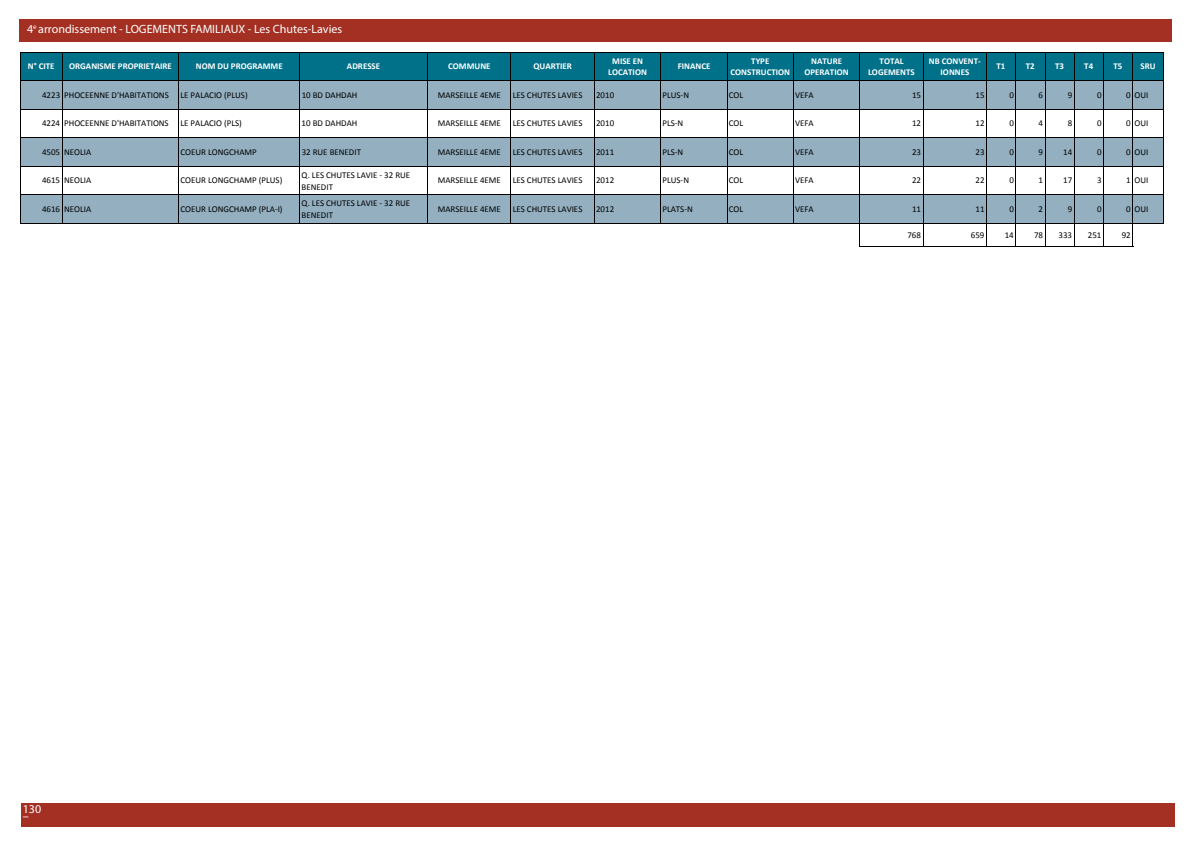
<style>
.page{position:relative;width:1191px;height:842px;background:#fff}
.page>*{position:absolute;margin:0;border:0;box-sizing:border-box;transform-origin:0 0}
.t1{font:12px "Myriad Pro";color:#fff}
.t2{font:8.9px/11.8px "Calibri";color:#000}
.t3{font:700 8.9px/11.8px "Calibri";color:#fff;text-align:center}
</style>
<div class="page">
<div style="left:21px;top:803px;width:1153px;height:23px;background:#a33022"></div>
<div style="left:19px;top:22px;width:1152px;height:20px;background:#a33022"></div>
<div style="left:19px;top:19px;width:1152px;height:19px;background:#a33022"></div>
<div style="left:21px;top:53px;width:1142px;height:28px;background:#007189"></div>
<svg style="left:20px;top:53px;width:1px;height:27px"></svg>
<svg style="left:62px;top:53px;width:1px;height:27px"></svg>
<svg style="left:178px;top:53px;width:1px;height:27px"></svg>
<svg style="left:299px;top:53px;width:1px;height:27px"></svg>
<svg style="left:427px;top:53px;width:1px;height:27px"></svg>
<svg style="left:510px;top:53px;width:1px;height:27px"></svg>
<svg style="left:594px;top:53px;width:1px;height:27px"></svg>
<svg style="left:660px;top:53px;width:1px;height:27px"></svg>
<svg style="left:793px;top:53px;width:1px;height:27px"></svg>
<svg style="left:859px;top:53px;width:1px;height:27px"></svg>
<svg style="left:986px;top:53px;width:1px;height:27px"></svg>
<svg style="left:1015px;top:53px;width:1px;height:27px"></svg>
<svg style="left:1074px;top:53px;width:1px;height:27px"></svg>
<svg style="left:1103px;top:53px;width:1px;height:27px"></svg>
<svg style="left:1132px;top:53px;width:1px;height:27px"></svg>
<svg style="left:1163px;top:53px;width:1px;height:27px"></svg>
<hr style="left:20px;top:52px;width:1143px;height:1px;background:#000">
<div style="left:21px;top:81px;width:1142px;height:29px;background:#93afc0"></div>
<div style="left:21px;top:138px;width:1142px;height:29px;background:#93afc0"></div>
<div style="left:21px;top:195px;width:1142px;height:29px;background:#93afc0"></div>
<hr style="left:859px;top:81px;width:1px;height:142px;background:#000">
<hr style="left:922px;top:81px;width:1px;height:142px;background:#000">
<hr style="left:986px;top:81px;width:1px;height:142px;background:#000">
<hr style="left:1015px;top:81px;width:1px;height:142px;background:#000">
<hr style="left:1044px;top:81px;width:1px;height:142px;background:#000">
<hr style="left:1074px;top:81px;width:1px;height:142px;background:#000">
<hr style="left:1103px;top:81px;width:1px;height:142px;background:#000">
<hr style="left:1132px;top:81px;width:1px;height:142px;background:#000">
<hr style="left:20px;top:80px;width:1px;height:143px;background:#000">
<hr style="left:62px;top:81px;width:1px;height:142px;background:#000">
<hr style="left:178px;top:81px;width:1px;height:142px;background:#000">
<hr style="left:299px;top:81px;width:1px;height:142px;background:#000">
<hr style="left:427px;top:81px;width:1px;height:142px;background:#000">
<hr style="left:510px;top:81px;width:1px;height:142px;background:#000">
<hr style="left:594px;top:81px;width:1px;height:142px;background:#000">
<hr style="left:660px;top:81px;width:1px;height:142px;background:#000">
<hr style="left:726px;top:81px;width:1px;height:142px;background:#000">
<hr style="left:793px;top:81px;width:1px;height:142px;background:#000">
<svg style="left:859px;top:224px;width:1px;height:23px"></svg>
<svg style="left:986px;top:224px;width:1px;height:23px"></svg>
<svg style="left:1015px;top:224px;width:1px;height:23px"></svg>
<svg style="left:1074px;top:224px;width:1px;height:23px"></svg>
<svg style="left:1103px;top:224px;width:1px;height:23px"></svg>
<svg style="left:1132px;top:224px;width:1px;height:23px"></svg>
<hr style="left:1163px;top:80px;width:1px;height:144px;background:#000">
<hr style="left:21px;top:80px;width:1142px;height:1px;background:#000">
<hr style="left:21px;top:109px;width:1142px;height:1px;background:#000">
<hr style="left:21px;top:137px;width:1142px;height:1px;background:#000">
<hr style="left:21px;top:166px;width:1142px;height:1px;background:#000">
<hr style="left:21px;top:194px;width:1142px;height:1px;background:#000">
<hr style="left:20px;top:223px;width:1143px;height:1px;background:#000">
<hr style="left:860px;top:247px;width:273px;height:1px;background:#000">
<h1 class="t1" style="left:27px;top:22px;width:317px">4<sup>e</sup> arrondissement - LOGEMENTS FAMILIAUX - Les Chutes-Lavies</h1>
<p class="t3" style="left:28px;top:61px;width:28px">N° CITE</p>
<p class="t3" style="left:69px;top:61px;width:104px">ORGANISME PROPRIETAIRE</p>
<p class="t3" style="left:196px;top:61px;width:88px">NOM DU PROGRAMME</p>
<p class="t3" style="left:347px;top:61px;width:35px">ADRESSE</p>
<p class="t3" style="left:448px;top:61px;width:44px">COMMUNE</p>
<p class="t3" style="left:533px;top:61px;width:40px">QUARTIER</p>
<p class="t3" style="left:608px;top:55px;width:40px">MISE EN<br>LOCATION</p>
<p class="t3" style="left:678px;top:61px;width:34px">FINANCE</p>
<p class="t3" style="left:730px;top:55px;width:61px">TYPE<br>CONSTRUCTION</p>
<p class="t3" style="left:804px;top:55px;width:46px">NATURE<br>OPERATION</p>
<p class="t3" style="left:868px;top:55px;width:48px">TOTAL<br>LOGEMENTS</p>
<p class="t3" style="left:928px;top:55px;width:54px">NB CONVENT-<br>IONNES</p>
<p class="t3" style="left:996px;top:61px;width:10px">T1</p>
<p class="t3" style="left:1025px;top:61px;width:10px">T2</p>
<p class="t3" style="left:1055px;top:61px;width:10px">T3</p>
<p class="t3" style="left:1084px;top:61px;width:10px">T4</p>
<p class="t3" style="left:1113px;top:61px;width:10px">T5</p>
<p class="t3" style="left:1140px;top:61px;width:17px">SRU</p>
<p class="t2" style="left:42px;top:89px;width:128px">4223 PHOCEENNE D'HABITATIONS</p>
<p class="t2" style="left:180px;top:89px;width:69px">LE PALACIO (PLUS)</p>
<p class="t2" style="left:302px;top:89px;width:57px">10 BD DAHDAH</p>
<p class="t2" style="left:438px;top:89px;width:65px">MARSEILLE 4EME</p>
<p class="t2" style="left:513px;top:89px;width:71px">LES CHUTES LAVIES</p>
<p class="t2" style="left:596px;top:89px;width:20px">2010</p>
<p class="t2" style="left:662px;top:89px;width:28px">PLUS-N</p>
<p class="t2" style="left:728px;top:89px;width:16px">COL</p>
<p class="t2" style="left:795px;top:89px;width:20px">VEFA</p>
<p class="t2" style="left:912px;top:89px;width:11px">15</p>
<p class="t2" style="left:975px;top:89px;width:11px">15</p>
<p class="t2" style="left:1009px;top:89px;width:6px">0</p>
<p class="t2" style="left:1038px;top:89px;width:6px">6</p>
<p class="t2" style="left:1067px;top:89px;width:6px">9</p>
<p class="t2" style="left:1097px;top:89px;width:6px">0</p>
<p class="t2" style="left:1126px;top:89px;width:24px">0 OUI</p>
<p class="t2" style="left:42px;top:118px;width:128px">4224 PHOCEENNE D'HABITATIONS</p>
<p class="t2" style="left:180px;top:118px;width:63px">LE PALACIO (PLS)</p>
<p class="t2" style="left:302px;top:118px;width:57px">10 BD DAHDAH</p>
<p class="t2" style="left:438px;top:118px;width:65px">MARSEILLE 4EME</p>
<p class="t2" style="left:513px;top:118px;width:71px">LES CHUTES LAVIES</p>
<p class="t2" style="left:596px;top:118px;width:20px">2010</p>
<p class="t2" style="left:662px;top:118px;width:22px">PLS-N</p>
<p class="t2" style="left:728px;top:118px;width:16px">COL</p>
<p class="t2" style="left:795px;top:118px;width:20px">VEFA</p>
<p class="t2" style="left:912px;top:118px;width:11px">12</p>
<p class="t2" style="left:975px;top:118px;width:11px">12</p>
<p class="t2" style="left:1009px;top:118px;width:6px">0</p>
<p class="t2" style="left:1038px;top:118px;width:6px">4</p>
<p class="t2" style="left:1067px;top:118px;width:6px">8</p>
<p class="t2" style="left:1097px;top:118px;width:6px">0</p>
<p class="t2" style="left:1126px;top:118px;width:24px">0 OUI</p>
<p class="t2" style="left:42px;top:146px;width:51px">4505 NEOLIA</p>
<p class="t2" style="left:180px;top:146px;width:78px">COEUR LONGCHAMP</p>
<p class="t2" style="left:302px;top:146px;width:61px">32 RUE BENEDIT</p>
<p class="t2" style="left:438px;top:146px;width:65px">MARSEILLE 4EME</p>
<p class="t2" style="left:513px;top:146px;width:71px">LES CHUTES LAVIES</p>
<p class="t2" style="left:596px;top:146px;width:20px">2011</p>
<p class="t2" style="left:662px;top:146px;width:22px">PLS-N</p>
<p class="t2" style="left:728px;top:146px;width:16px">COL</p>
<p class="t2" style="left:795px;top:146px;width:20px">VEFA</p>
<p class="t2" style="left:912px;top:146px;width:11px">23</p>
<p class="t2" style="left:975px;top:146px;width:11px">23</p>
<p class="t2" style="left:1009px;top:146px;width:6px">0</p>
<p class="t2" style="left:1038px;top:146px;width:6px">9</p>
<p class="t2" style="left:1063px;top:146px;width:11px">14</p>
<p class="t2" style="left:1097px;top:146px;width:6px">0</p>
<p class="t2" style="left:1126px;top:146px;width:24px">0 OUI</p>
<p class="t2" style="left:42px;top:175px;width:51px">4615 NEOLIA</p>
<p class="t2" style="left:180px;top:175px;width:103px">COEUR LONGCHAMP (PLUS)</p>
<p class="t2" style="left:302px;top:169px;width:110px">Q. LES CHUTES LAVIE - 32 RUE<br>BENEDIT</p>
<p class="t2" style="left:438px;top:175px;width:65px">MARSEILLE 4EME</p>
<p class="t2" style="left:513px;top:175px;width:71px">LES CHUTES LAVIES</p>
<p class="t2" style="left:596px;top:175px;width:20px">2012</p>
<p class="t2" style="left:662px;top:175px;width:28px">PLUS-N</p>
<p class="t2" style="left:728px;top:175px;width:16px">COL</p>
<p class="t2" style="left:795px;top:175px;width:20px">VEFA</p>
<p class="t2" style="left:912px;top:175px;width:11px">22</p>
<p class="t2" style="left:975px;top:175px;width:11px">22</p>
<p class="t2" style="left:1009px;top:175px;width:6px">0</p>
<p class="t2" style="left:1038px;top:175px;width:6px">1</p>
<p class="t2" style="left:1063px;top:175px;width:11px">17</p>
<p class="t2" style="left:1097px;top:175px;width:6px">3</p>
<p class="t2" style="left:1126px;top:175px;width:24px">1 OUI</p>
<p class="t2" style="left:42px;top:203px;width:51px">4616 NEOLIA</p>
<p class="t2" style="left:180px;top:203px;width:104px">COEUR LONGCHAMP (PLA-I)</p>
<p class="t2" style="left:302px;top:197px;width:110px">Q. LES CHUTES LAVIE - 32 RUE<br>BENEDIT</p>
<p class="t2" style="left:438px;top:203px;width:65px">MARSEILLE 4EME</p>
<p class="t2" style="left:513px;top:203px;width:71px">LES CHUTES LAVIES</p>
<p class="t2" style="left:596px;top:203px;width:20px">2012</p>
<p class="t2" style="left:662px;top:203px;width:32px">PLATS-N</p>
<p class="t2" style="left:728px;top:203px;width:16px">COL</p>
<p class="t2" style="left:795px;top:203px;width:20px">VEFA</p>
<p class="t2" style="left:912px;top:203px;width:11px">11</p>
<p class="t2" style="left:975px;top:203px;width:11px">11</p>
<p class="t2" style="left:1009px;top:203px;width:6px">0</p>
<p class="t2" style="left:1038px;top:203px;width:6px">2</p>
<p class="t2" style="left:1067px;top:203px;width:6px">9</p>
<p class="t2" style="left:1097px;top:203px;width:6px">0</p>
<p class="t2" style="left:1126px;top:203px;width:24px">0 OUI</p>
<p class="t2" style="left:907px;top:229px;width:15px">768</p>
<p class="t2" style="left:971px;top:229px;width:15px">659</p>
<p class="t2" style="left:1004px;top:229px;width:11px">14</p>
<p class="t2" style="left:1034px;top:229px;width:11px">78</p>
<p class="t2" style="left:1058px;top:229px;width:15px">333</p>
<p class="t2" style="left:1087px;top:229px;width:15px">251</p>
<p class="t2" style="left:1121px;top:229px;width:11px">92</p>
<h1 class="t1" style="left:27px;top:25px;width:280px">3<sup>ème</sup> arrondissement - LOGEMENTS FAMILIAUX - ZOOM 1</h1>
<h1 class="t1" style="left:23px;top:801px;width:20px">130</h1>
<h1 class="t1" style="left:23px;top:808px;width:7px">–</h1>
</div>
